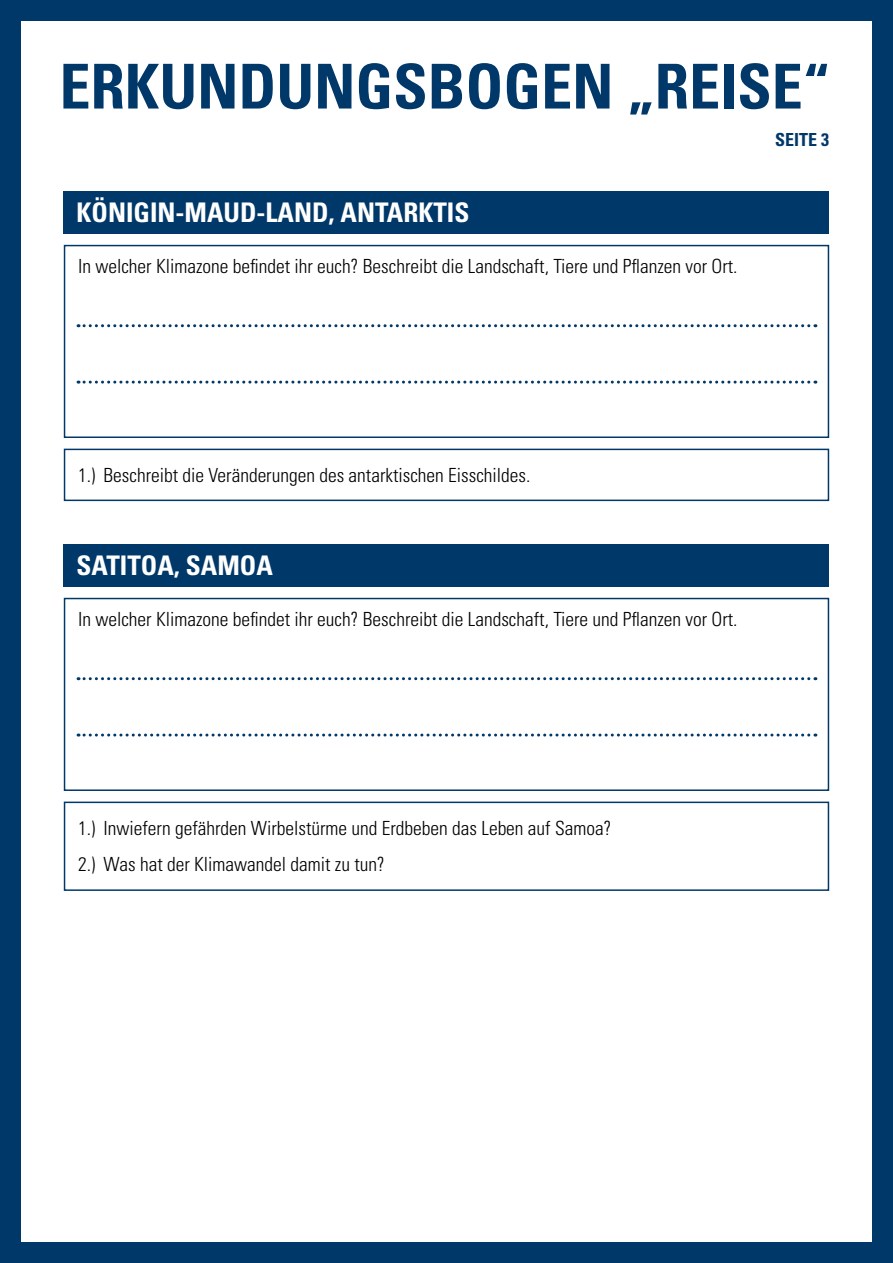
<style>
.page{position:relative;width:893px;height:1263px;background:#003869}
.page>*{position:absolute;margin:0;border:0;box-sizing:border-box;transform-origin:0 0}
.t1{font:700 condensed 61.95px "Univers LT Std";color:#003869}
.t2{font:700 condensed 27px "Univers LT Std";color:#fff}
.t3{font:300 condensed 19.5px/36.2px "Univers LT Std";color:#000}
.t4{font:700 condensed 18px "Univers LT Std";color:#003869}
</style>
<div class="page">
<div style="left:21px;top:21px;width:851px;height:1221px;background:#fff"></div>
<div style="left:64px;top:191px;width:765px;height:43px;background:#003869"></div>
<div style="left:64px;top:245px;width:765px;height:193px;border:2px solid #003869"></div>
<svg style="left:78px;top:324px;width:738px;height:3px"></svg>
<div style="left:64px;top:449px;width:765px;height:52px;border:2px solid #003869"></div>
<svg style="left:78px;top:381px;width:738px;height:3px"></svg>
<div style="left:64px;top:544px;width:765px;height:43px;background:#003869"></div>
<div style="left:64px;top:598px;width:765px;height:193px;border:2px solid #003869"></div>
<svg style="left:78px;top:677px;width:738px;height:3px"></svg>
<div style="left:64px;top:801px;width:765px;height:90px;border:2px solid #003869"></div>
<svg style="left:78px;top:733px;width:738px;height:3px"></svg>
<h1 class="t1" style="left:60px;top:48px;width:772px">ERKUNDUNGSBOGEN „REISE“</h1>
<h2 class="t2" style="left:77px;top:196px;width:394px">KÖNIGIN-MAUD-LAND, ANTARKTIS</h2>
<p class="t3" style="left:78px;top:248px;width:661px">In welcher Klimazone befindet ihr euch? Beschreibt die Landschaft, Tiere und Pflanzen vor Ort.</p>
<p class="t4" style="left:775px;top:129px;width:55px">SEITE 3</p>
<p class="t3" style="left:78px;top:457px;width:454px">1.) Beschreibt die Veränderungen des antarktischen Eisschildes.</p>
<h2 class="t2" style="left:77px;top:549px;width:198px">SATITOA, SAMOA</h2>
<p class="t3" style="left:78px;top:601px;width:661px">In welcher Klimazone befindet ihr euch? Beschreibt die Landschaft, Tiere und Pflanzen vor Ort.</p>
<p class="t3" style="left:78px;top:810px;width:535px">1.) Inwiefern gefährden Wirbelstürme und Erdbeben das Leben auf Samoa?<br>2.) Was hat der Klimawandel damit zu tun?</p>
</div>
